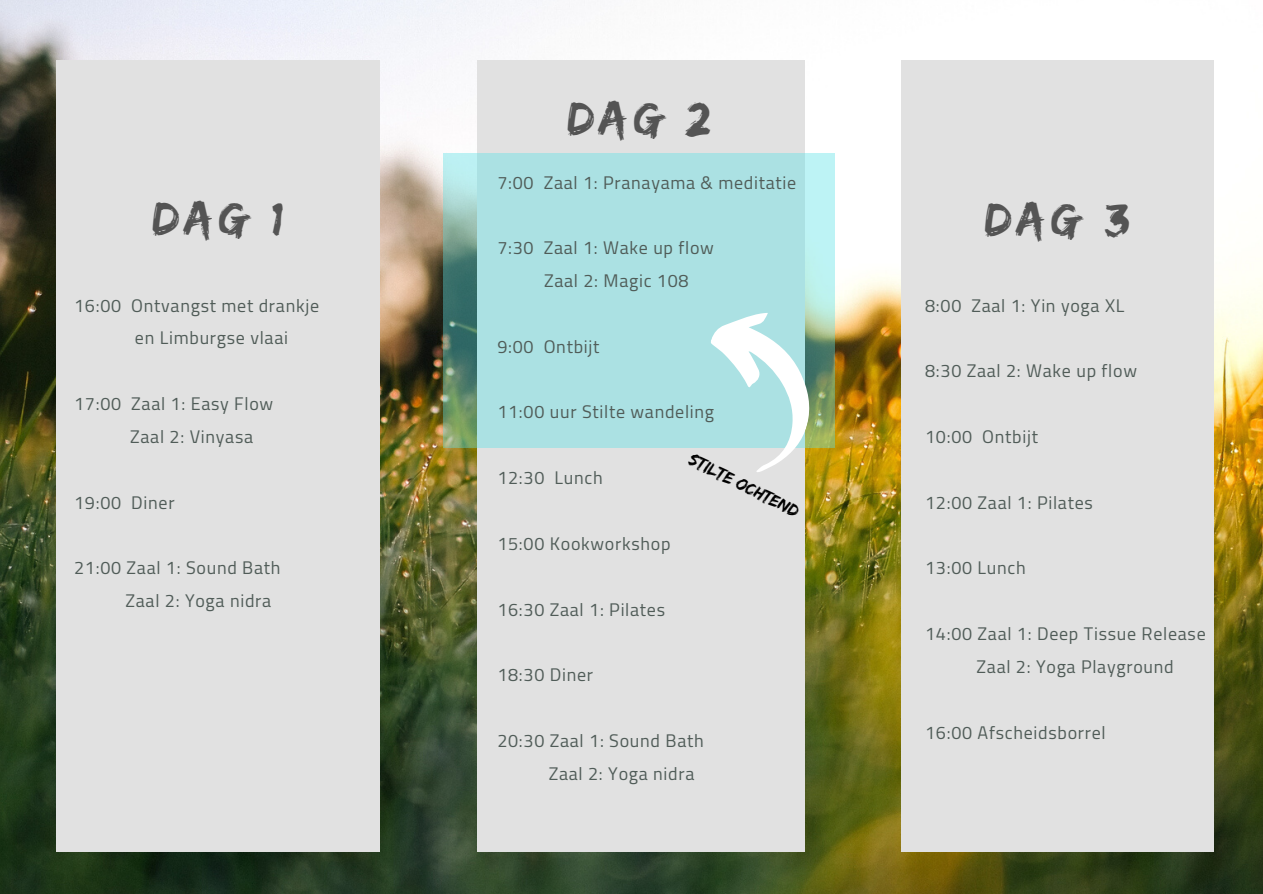
<style>
.page{position:relative;width:1263px;height:894px;background:#fff}
.page>*{position:absolute;margin:0;border:0;box-sizing:border-box;transform-origin:0 0}
.t1{font:48.45px "Edo";letter-spacing:.11em;color:#545454}
.t2{font:18px/32.8px "Cairo";letter-spacing:.04em;color:#505c58}
.t3{font:18px "Edo";color:#000}
</style>
<div class="page">
<img style="left:0;top:0;width:1263px;height:893px">
<div style="left:56px;top:61px;width:324px;height:790px;background:#e1e1e1"></div>
<div style="left:477px;top:61px;width:327px;height:790px;background:#e1e1e1"></div>
<div style="left:901px;top:61px;width:313px;height:790px;background:#e1e1e1"></div>
<svg style="left:443px;top:153px;width:391px;height:294px;fill:#abe1e3"></svg>
<svg style="left:679px;top:299px;width:155px;height:183px"></svg>
<h1 class="t1" style="left:153px;top:190px;width:132px">DAG 1</h1>
<p class="t2" style="left:135px;top:289px;width:186px;text-indent:-61px">16:00 Ontvangst met drankje en Limburgse vlaai</p>
<p class="t2" style="left:130px;top:387px;width:145px;text-indent:-56px">17:00 Zaal 1: Easy Flow<br>Zaal 2: Vinyasa</p>
<p class="t2" style="left:74px;top:486px;width:102px">19:00 Diner</p>
<p class="t2" style="left:126px;top:551px;width:156px;text-indent:-51px">21:00 Zaal 1: Sound Bath<br>Zaal 2: Yoga nidra</p>
<h1 class="t1" style="left:567px;top:91px;width:144px">DAG 2</h1>
<p class="t2" style="left:497px;top:166px;width:300px">7:00 Zaal 1: Pranayama &amp; meditatie</p>
<p class="t2" style="left:544px;top:231px;width:171px;text-indent:-47px">7:30 Zaal 1: Wake up flow<br>Zaal 2: Magic 108</p>
<p class="t2" style="left:497px;top:330px;width:104px">9:00 Ontbijt</p>
<p class="t2" style="left:497px;top:395px;width:218px">11:00 uur Stilte wandeling</p>
<p class="t2" style="left:497px;top:461px;width:107px">12:30 Lunch</p>
<p class="t2" style="left:497px;top:527px;width:175px">15:00 Kookworkshop</p>
<p class="t3" style="left:695px;top:448px;width:122px;rotate:27deg">Stilte ochtend</p>
<p class="t2" style="left:497px;top:592px;width:169px">16:30 Zaal 1: Pilates</p>
<p class="t2" style="left:497px;top:658px;width:97px">18:30 Diner</p>
<p class="t2" style="left:549px;top:724px;width:156px;text-indent:-51px">20:30 Zaal 1: Sound Bath<br>Zaal 2: Yoga nidra</p>
<h1 class="t1" style="left:985px;top:191px;width:146px">DAG 3</h1>
<p class="t2" style="left:925px;top:289px;width:201px">8:00 Zaal 1: Yin yoga XL</p>
<p class="t2" style="left:925px;top:354px;width:213px">8:30 Zaal 2: Wake up flow</p>
<p class="t2" style="left:925px;top:420px;width:114px">10:00 Ontbijt</p>
<p class="t2" style="left:925px;top:486px;width:169px">12:00 Zaal 1: Pilates</p>
<p class="t2" style="left:925px;top:551px;width:102px">13:00 Lunch</p>
<p class="t2" style="left:977px;top:617px;width:231px;text-indent:-51px">14:00 Zaal 1: Deep Tissue Release<br>Zaal 2: Yoga Playground</p>
<p class="t2" style="left:925px;top:715px;width:182px">16:00 Afscheidsborrel</p>
</div>
